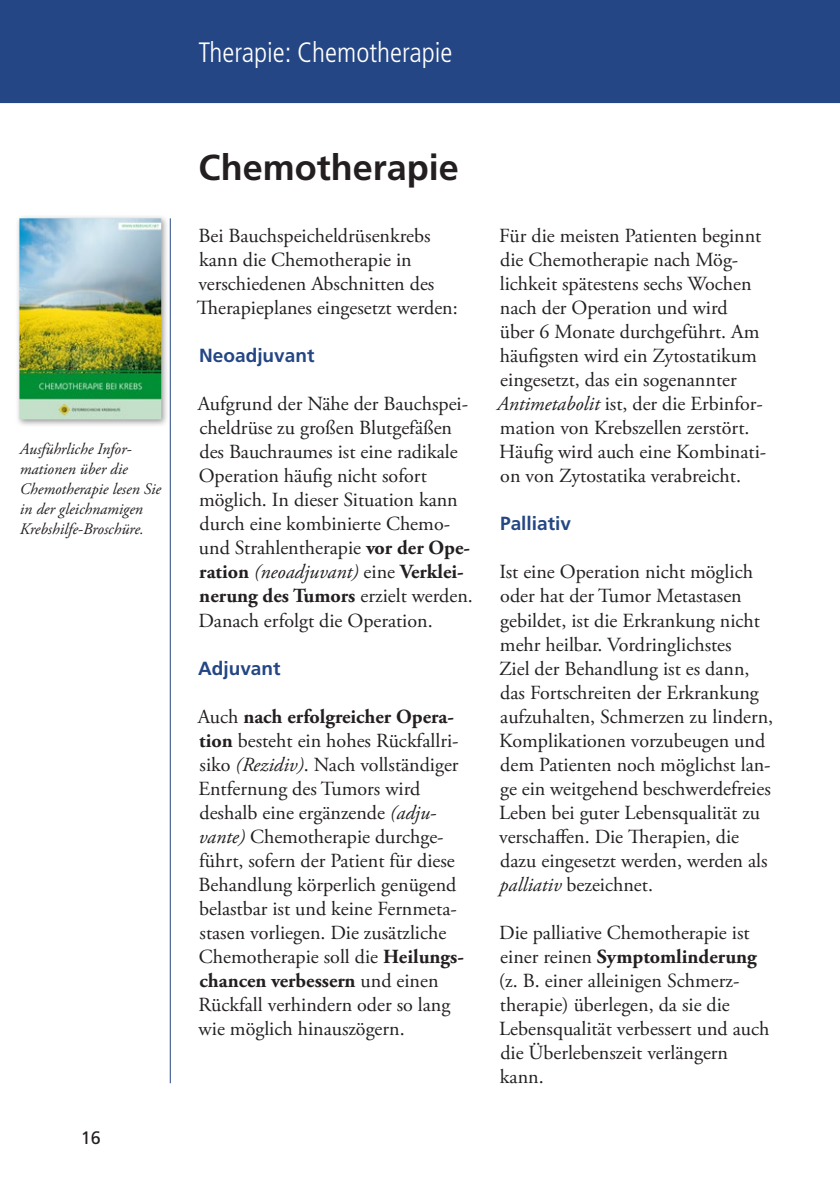
<style>
.page{position:relative;width:840px;height:1191px;background:#fff}
.page>*{position:absolute;margin:0;border:0;box-sizing:border-box;transform-origin:0 0}
.t1{font:700 36px "Frutiger LT Std";color:#231f20}
.t2{font:300 condensed 28px "Frutiger LT Std";color:#fff}
.t3{font:20px/24px "Adobe Garamond Pro";color:#231f20}
.t4{font:700 19px "Frutiger LT Std";color:#244684}
.t5{font:18px "Frutiger LT Std";color:#231f20}
.t6{font:italic 16px/20px "Adobe Garamond Pro";color:#231f20}
.s1{font-weight:700}
.s2{font-style:italic}
</style>
<div class="page">
<hr style="left:170px;top:218px;width:1px;height:865px;background:#244684">
<div style="left:0;top:0;width:839px;height:103px;background:#244684"></div>
<div style="left:15px;top:214px;width:154px;height:213px;background:#231f20;opacity:.45"></div>
<img style="left:19px;top:218px;width:142px;height:201px">
<p class="t6" style="left:20px;top:439px;width:143px">Ausführliche Infor&shy;mationen über die<br>Chemotherapie lesen Sie in der gleichnamigen<br>Krebshilfe-Broschüre.</p>
<p class="t5" style="left:81px;top:1127px;width:22px">16</p>
<h2 class="t2" style="left:198px;top:36px;width:255px">Therapie: Chemotherapie</h2>
<h1 class="t1" style="left:198px;top:146px;width:262px">Chemotherapie</h1>
<p class="t3" style="left:197px;top:225px;width:262px">Bei Bauchspeicheldrüsenkrebs kann die Chemotherapie in verschiedenen Abschnitten des<br>Therapieplanes eingesetzt werden:</p>
<p class="t4" style="left:199px;top:345px;width:117px">Neoadjuvant</p>
<p class="t3" style="left:198px;top:393px;width:276px">Aufgrund der Nähe der Bauchspei&shy;cheldrüse zu großen Blutgefäßen des Bauchraumes ist eine radikale Operation häufig nicht sofort möglich. In dieser Situation kann durch eine kombinierte Chemo&shy;und Strahlentherapie <span class="s1">vor der Ope&shy;ration</span> <span class="s2">(neoadjuvant)</span> eine <span class="s1">Verklei&shy;nerung des Tumors</span> erzielt werden.<br>Danach erfolgt die Operation.</p>
<p class="t4" style="left:198px;top:657px;width:84px">Adjuvant</p>
<p class="t3" style="left:198px;top:705px;width:266px">Auch <span class="s1">nach erfolgreicher Opera&shy;tion</span> besteht ein hohes Rückfallri&shy;siko <span class="s2">(Rezidiv)</span>. Nach vollständiger<br>Entfernung des Tumors wird deshalb eine ergänzende <span class="s2">(adju&shy;vante)</span> Chemotherapie durchge&shy;führt, sofern der Patient für diese<br>Behandlung körperlich genügend belastbar ist und keine Fernmeta&shy;stasen vorliegen. Die zusätzliche<br>Chemotherapie soll die <span class="s1">Heilungs&shy;chancen verbessern</span> und einen<br>Rückfall verhindern oder so lang wie möglich hinauszögern.</p>
<p class="t3" style="left:497px;top:225px;width:270px">Für die meisten Patienten beginnt die Chemotherapie nach Mög&shy;lichkeit spätestens sechs Wochen nach der Operation und wird<br>über 6 Monate durchgeführt. Am häufigsten wird ein Zytostatikum eingesetzt, das ein sogenannter<br><span class="s2">Antimetabolit</span> ist, der die Erbinfor&shy;mation von Krebszellen zerstört.<br>Häufig wird auch eine Kombinati&shy;on von Zytostatika verabreicht.</p>
<p class="t4" style="left:500px;top:513px;width:72px">Palliativ</p>
<p class="t3" style="left:498px;top:561px;width:275px">Ist eine Operation nicht möglich oder hat der Tumor Metastasen gebildet, ist die Erkrankung nicht mehr heilbar. Vordringlichstes<br>Ziel der Behandlung ist es dann, das Fortschreiten der Erkrankung aufzuhalten, Schmerzen zu lindern, Komplikationen vorzubeugen und dem Patienten noch möglichst lan&shy;ge ein weitgehend beschwerdefreies Leben bei guter Lebensqualität zu verschaffen. Die Therapien, die dazu eingesetzt werden, werden als <span class="s2">palliativ</span> bezeichnet.</p>
<p class="t3" style="left:498px;top:921px;width:272px">Die palliative Chemotherapie ist einer reinen <span class="s1">Symptomlinderung </span>(z. B. einer alleinigen Schmerz&shy;therapie) überlegen, da sie die<br>Lebensqualität verbessert und auch die Überlebenszeit verlängern kann.</p>
</div>
